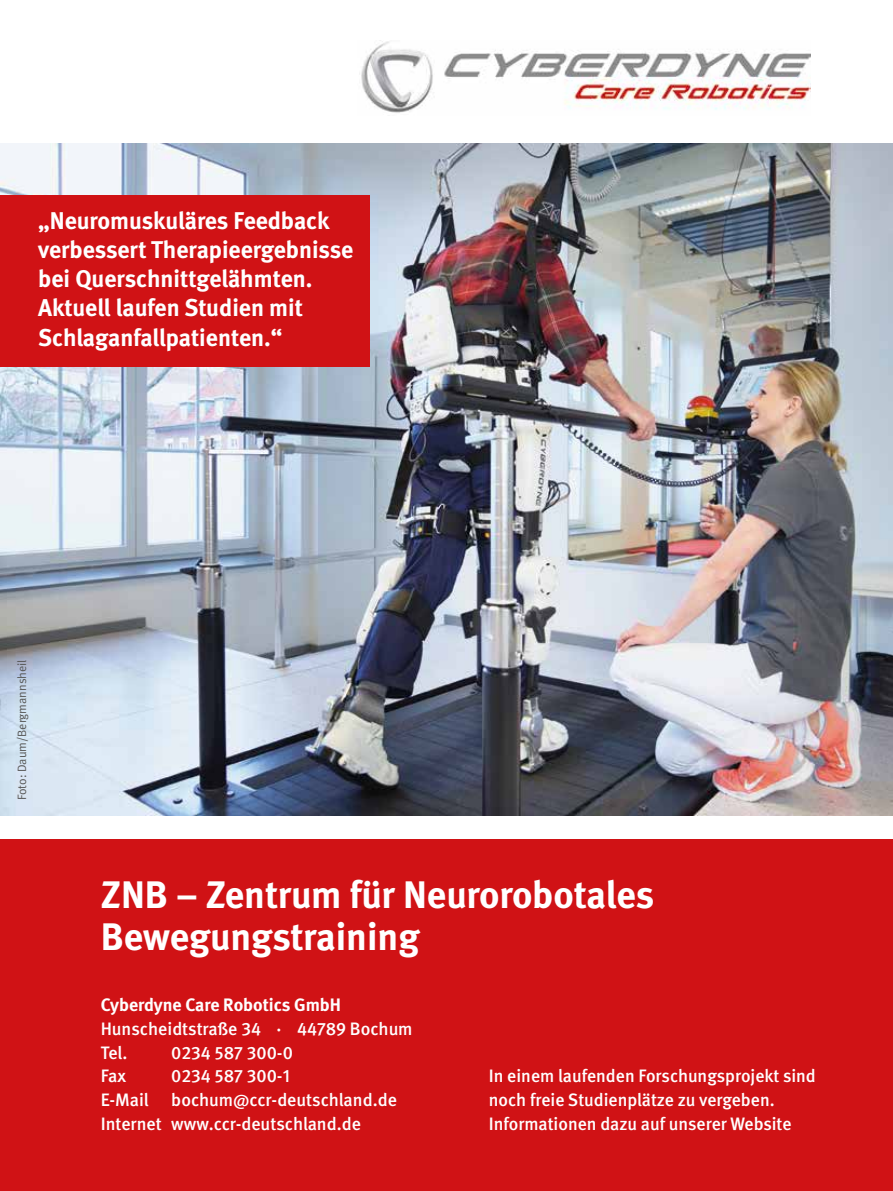
<style>
.page{position:relative;width:893px;height:1191px;background:#fff}
.page>*{position:absolute;margin:0;border:0;box-sizing:border-box;transform-origin:0 0}
.t1{font:700 38.4px/42.3px "DGUV Meta";color:#fff}
.t2{font:700 24.15px/29.1px "DGUV Meta";color:#fff}
.t3{font:500 18px/23.9px "DGUV Meta";color:#fff}
.t4{font:700 18px "DGUV Meta";color:#fff}
.t5{font:12.15px "DGUV Meta";color:#575756}
</style>
<div class="page">
<img style="left:359px;top:41px;width:452px;height:72px">
<img style="left:0;top:144px;width:893px;height:671px">
<div style="left:0;top:839px;width:893px;height:352px;background:#d01215"></div>
<div style="left:0;top:195px;width:369px;height:172px;background:#d01215"></div>
<h2 class="t2" style="left:38px;top:207px;width:317px">„Neuromuskuläres Feedback verbessert Therapieergebnisse bei Querschnittgelähmten.<br>Aktuell laufen Studien mit<br>Schlaganfallpatienten.“</h2>
<p class="t5" style="left:15px;top:800px;width:142px;rotate:-90deg">Foto: Daum/Bergmannsheil</p>
<h1 class="t1" style="left:101px;top:874px;width:555px">ZNB – Zentrum für Neurorobotales<br>Bewegungstraining</h1>
<p class="t4" style="left:101px;top:994px;width:242px">Cyberdyne Care Robotics GmbH</p>
<p class="t3" style="left:101px;top:1017px;width:313px">Hunscheidtstraße 34 · 44789 Bochum<br>Tel.</p>
<p class="t3" style="left:171px;top:1041px;width:123px">0234 587 300-0</p>
<p class="t3" style="left:101px;top:1065px;width:27px">Fax</p>
<p class="t3" style="left:171px;top:1065px;width:120px">0234 587 300-1</p>
<p class="t3" style="left:101px;top:1088px;width:50px">E-Mail</p>
<p class="t3" style="left:101px;top:1088px;width:298px;text-indent:71px">bochum@ccr-deutschland.de<br>Internet www.ccr-deutschland.de</p>
<p class="t3" style="left:489px;top:1064px;width:329px">In einem laufenden Forschungsprojekt sind noch freie Studienplätze zu vergeben.<br>Informationen dazu auf unserer Website</p>
</div>
